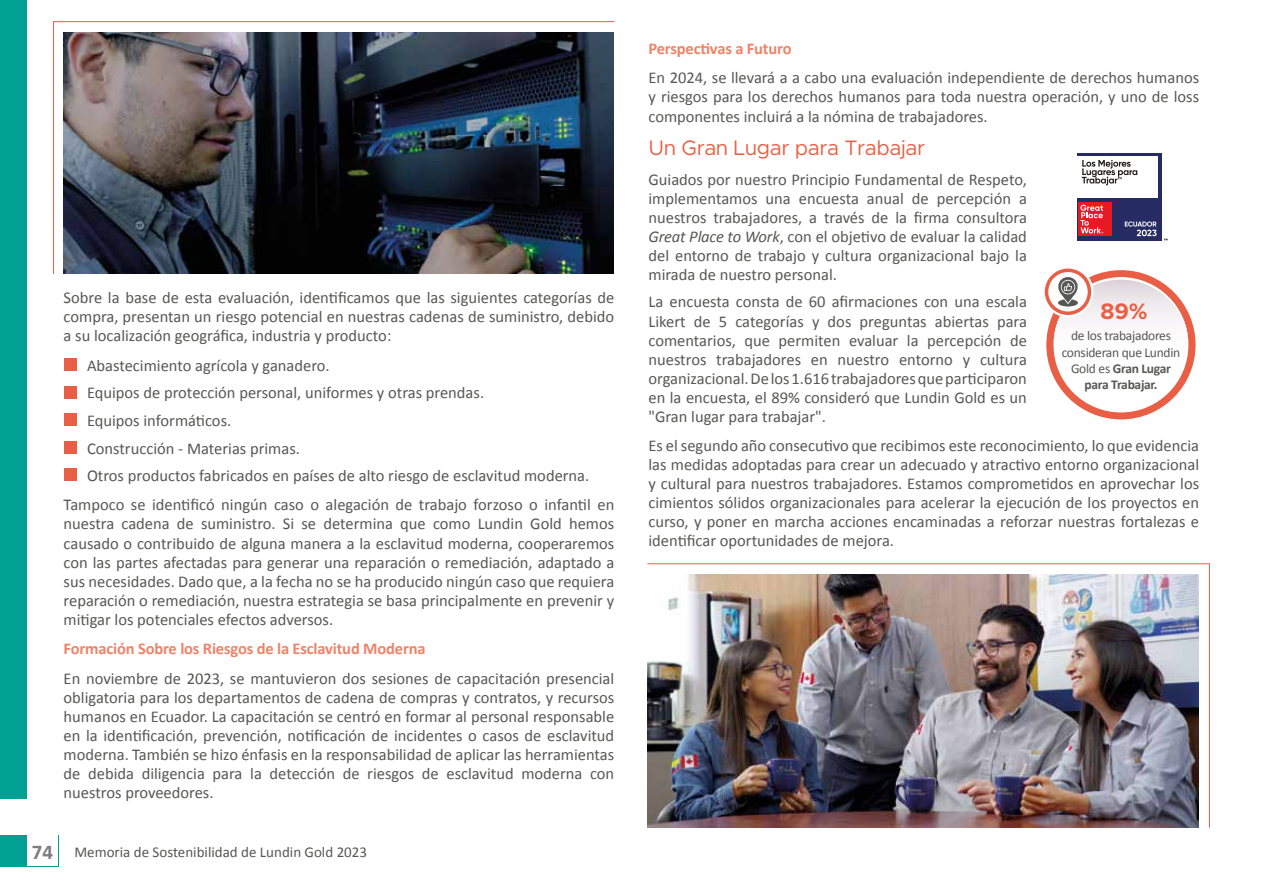
<style>
.page{position:relative;width:1263px;height:893px;background:#fff}
.page>*{position:absolute;margin:0;border:0;box-sizing:border-box;transform-origin:0 0}
.t1{font:700 22.5px "Metropolis";color:#e95f46}
.t2{font:21px "Metropolis";letter-spacing:-.02em;color:#e95f46}
.t3{font:16.5px/19px "Calibri";color:#575756;text-align:justify}
.t4{font:700 16.5px "Calibri";letter-spacing:-.01em;color:#ee8367}
.t5{font:15px "Calibri";color:#575756}
.t6{font:13.5px/16.2px "Calibri";letter-spacing:-.02em;color:#575756;text-align:center}
.s1{font-weight:700;font-size:21px;color:#7f7f80}
.s2{font-style:italic}
.s3{font-weight:700}
</style>
<div class="page">
<div style="left:0;top:835px;width:58px;height:32px;background:#00a092"></div>
<div style="left:27px;top:836px;width:31px;height:30px;background:#fff"></div>
<div style="left:0;top:0;width:27px;height:798px;background:#00a092"></div>
<div style="left:64px;top:358px;width:12px;height:13px;background:#e95f46"></div>
<div style="left:64px;top:386px;width:12px;height:13px;background:#e95f46"></div>
<div style="left:64px;top:468px;width:12px;height:13px;background:#e95f46"></div>
<div style="left:64px;top:413px;width:12px;height:13px;background:#e95f46"></div>
<div style="left:64px;top:441px;width:12px;height:13px;background:#e95f46"></div>
<img style="left:53px;top:21px;width:562px;height:253px">
<img style="left:647px;top:563px;width:563px;height:265px">
<div style="left:1046px;top:270px;width:149px;height:149px;background:#e95f46;border-radius:50%"></div>
<div style="left:1053px;top:278px;width:135px;height:134px;background:#fff;border-radius:67px"></div>
<svg style="left:1044px;top:268px;width:144px;height:78px"></svg>
<div style="left:1077px;top:153px;width:85px;height:87px;background:#272b64"></div>
<div style="left:1078px;top:156px;width:80px;height:42px;background:#fff"></div>
<div style="left:1078px;top:202px;width:34px;height:34px;background:#e41b23"></div>
<svg style="left:1080px;top:205px;width:23px;height:29px"></svg>
<svg style="left:1082px;top:160px;width:55px;height:25px"></svg>
<svg style="left:1125px;top:221px;width:31px;height:15px"></svg>
<p class="t3" style="left:64px;top:288px;width:552px">Sobre la base de esta evaluación, identificamos que las siguientes categorías de compra, presentan un riesgo potencial en nuestras cadenas de suministro, debido a su localización geográfica, industria y producto:</p>
<p class="t3" style="left:87px;top:352px;width:501px;line-height:27.6px;text-align:left">Abastecimiento agrícola y ganadero.<br>Equipos de protección personal, uniformes y otras prendas.<br>Equipos informáticos.<br>Construcción - Materias primas.<br>Otros productos fabricados en países de alto riesgo de esclavitud moderna.</p>
<p class="t3" style="left:64px;top:495px;width:552px">Tampoco se identificó ningún caso o alegación de trabajo forzoso o infantil en nuestra cadena de suministro. Si se determina que como Lundin Gold hemos causado o contribuido de alguna manera a la esclavitud moderna, cooperaremos con las partes afectadas para generar una reparación o remediación, adaptado a sus necesidades. Dado que, a la fecha no se ha producido ningún caso que requiera reparación o remediación, nuestra estrategia se basa principalmente en prevenir y mitigar los potenciales efectos adversos.</p>
<p class="t4" style="left:64px;top:638px;width:363px">Formación Sobre los Riesgos de la Esclavitud Moderna</p>
<p class="t3" style="left:64px;top:669px;width:552px">En noviembre de 2023, se mantuvieron dos sesiones de capacitación presencial obligatoria para los departamentos de cadena de compras y contratos, y recursos humanos en Ecuador. La capacitación se centró en formar al personal responsable en la identificación, prevención, notificación de incidentes o casos de esclavitud moderna. También se hizo énfasis en la responsabilidad de aplicar las herramientas de debida diligencia para la detección de riesgos de esclavitud moderna con nuestros proveedores.</p>
<p class="t5" style="left:32px;top:842px;width:337px"><span class="s1">74</span> Memoria de Sostenibilidad de Lundin Gold 2023</p>
<p class="t4" style="left:648px;top:38px;width:145px">Perspectivas a Futuro</p>
<p class="t3" style="left:648px;top:68px;width:552px">En 2024, se llevará a a cabo una evaluación independiente de derechos humanos y riesgos para los derechos humanos para toda nuestra operación, y uno de loss componentes incluirá a la nómina de trabajadores.</p>
<p class="t2" style="left:648px;top:135px;width:278px">Un Gran Lugar para Trabajar</p>
<p class="t3" style="left:648px;top:170px;width:380px">Guiados por nuestro Principio Fundamental de Respeto, implementamos una encuesta anual de percepción a nuestros trabajadores, a través de la firma consultora <span class="s2">Great Place to Work</span>, con el objetivo de evaluar la calidad del entorno de trabajo y cultura organizacional bajo la mirada de nuestro personal.</p>
<p class="t3" style="left:648px;top:292px;width:380px">La encuesta consta de 60 afirmaciones con una escala Likert de 5 categorías y dos preguntas abiertas para comentarios, que permiten evaluar la percepción de nuestros trabajadores en nuestro entorno y cultura organizacional. De los 1.616 trabajadores que participaron en la encuesta, el 89% consideró que Lundin Gold es un "Gran lugar para trabajar".</p>
<h1 class="t1" style="left:1100px;top:296px;width:49px">89%</h1>
<p class="t6" style="left:1062px;top:328px;width:120px">de los trabajadores consideran que Lundin<br>Gold es <span class="s3">Gran Lugar para Trabajar.</span></p>
<p class="t3" style="left:648px;top:436px;width:552px">Es el segundo año consecutivo que recibimos este reconocimiento, lo que evidencia las medidas adoptadas para crear un adecuado y atractivo entorno organizacional y cultural para nuestros trabajadores. Estamos comprometidos en aprovechar los cimientos sólidos organizacionales para acelerar la ejecución de los proyectos en curso, y poner en marcha acciones encaminadas a reforzar nuestras fortalezas e identificar oportunidades de mejora.</p>
</div>
